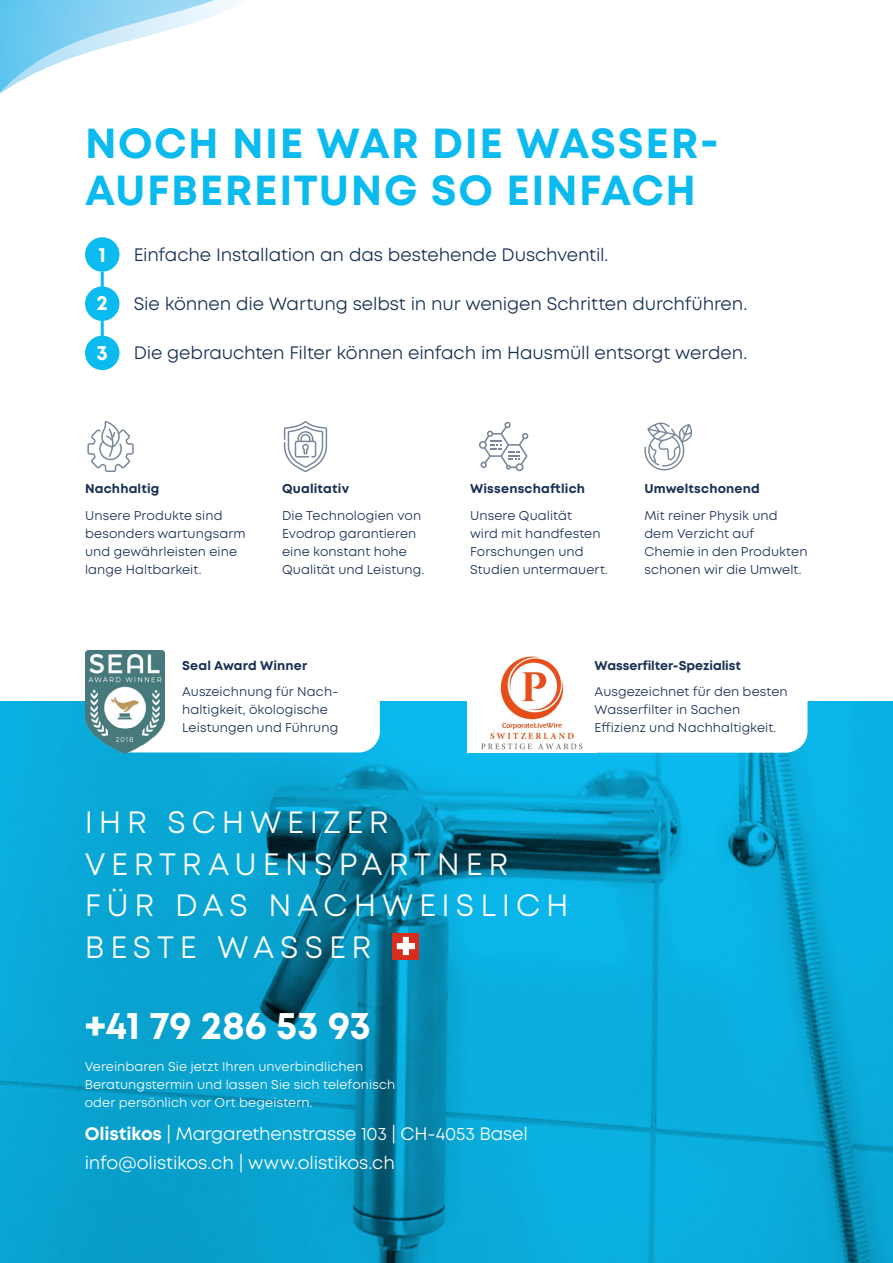
<style>
.page{position:relative;width:893px;height:1263px;background:#fff}
.page>*{position:absolute;margin:0;border:0;box-sizing:border-box;transform-origin:0 0}
.t1{font:700 42px/46.5px "Mont";letter-spacing:.035em;color:#0bbbef}
.t2{font:700 39px "Mont";letter-spacing:-.005em;color:#fff}
.t3{font:30.9px/41.5px "Mont";letter-spacing:.185em;color:#fff}
.t4{font:700 20.7px "Mont";color:#fff}
.t5{font:18px "Mont";letter-spacing:-.01em;color:#183052}
.t6{font:18px/29.2px "Mont";letter-spacing:-.01em;color:#fff}
.t7{font:12.75px/18px "Mont";letter-spacing:.01em;color:#183052}
.t8{font:12.75px/18px "Mont";letter-spacing:.01em;color:#fff}
.t9{font:700 12.75px "Mont";letter-spacing:.015em;color:#183052}
.t10{font:700 12.75px "Mont";letter-spacing:-.005em;color:#183052}
.s1{font-weight:700}
</style>
<div class="page">
<img style="left:0;top:702px;width:893px;height:53px">
<hr style="left:101px;top:272px;width:3px;height:89px;background:#0bbbef">
<div style="left:85px;top:237px;width:34px;height:35px;background:#0bbbef;border-radius:50%"></div>
<div style="left:85px;top:286px;width:34px;height:35px;background:#0bbbef;border-radius:50%"></div>
<div style="left:85px;top:336px;width:34px;height:34px;background:#0bbbef;border-radius:50%"></div>
<svg style="left:87px;top:421px;width:47px;height:51px"></svg>
<svg style="left:284px;top:421px;width:43px;height:51px"></svg>
<svg style="left:479px;top:422px;width:49px;height:49px"></svg>
<svg style="left:644px;top:422px;width:48px;height:48px"></svg>
<svg style="left:165px;top:701px;width:215px;height:51px"></svg>
<img style="left:85px;top:650px;width:80px;height:104px">
<svg style="left:597px;top:702px;width:210px;height:51px"></svg>
<img style="left:468px;top:656px;width:129px;height:97px">
<svg style="left:0;top:0;width:240px;height:94px"></svg>
<img style="left:0;top:755px;width:893px;height:508px">
<div style="left:393px;top:933px;width:26px;height:26px;background:#d62d1e"></div>
<svg style="left:397px;top:937px;width:18px;height:18px"></svg>
<h1 class="t1" style="left:85px;top:120px;width:635px">NOCH NIE WAR DIE WASSER-<br>AUFBEREITUNG SO EINFACH</h1>
<h3 class="t4" style="left:99px;top:241px;width:9px">1</h3>
<h3 class="t4" style="left:97px;top:289px;width:13px">2</h3>
<h3 class="t4" style="left:97px;top:339px;width:13px">3</h3>
<h3 class="t5" style="left:134px;top:243px;width:476px">Einfache Installation an das bestehende Duschventil.</h3>
<h3 class="t5" style="left:134px;top:292px;width:615px">Sie können die Wartung selbst in nur wenigen Schritten durchführen.</h3>
<h3 class="t5" style="left:134px;top:342px;width:615px">Die gebrauchten Filter können einfach im Hausmüll entsorgt werden.</h3>
<p class="t9" style="left:85px;top:481px;width:76px">Nachhaltig</p>
<p class="t7" style="left:85px;top:507px;width:162px">Unsere Produkte sind besonders wartungsarm und gewährleisten eine lange Haltbarkeit.</p>
<p class="t9" style="left:282px;top:481px;width:69px">Qualitativ</p>
<p class="t7" style="left:282px;top:507px;width:144px">Die Technologien von<br>Evodrop garantieren eine konstant hohe<br>Qualität und Leistung.</p>
<p class="t9" style="left:182px;top:657px;width:127px">Seal Award Winner</p>
<p class="t7" style="left:182px;top:683px;width:158px">Auszeichnung für Nach&shy;haltigkeit, ökologische<br>Leistungen und Führung</p>
<p class="t9" style="left:470px;top:481px;width:116px">Wissenschaftlich</p>
<p class="t7" style="left:470px;top:507px;width:139px">Unsere Qualität<br>wird mit handfesten<br>Forschungen und<br>Studien untermauert.</p>
<p class="t9" style="left:644px;top:481px;width:117px">Umweltschonend</p>
<p class="t7" style="left:644px;top:507px;width:165px">Mit reiner Physik und dem Verzicht auf<br>Chemie in den Produkten schonen wir die Umwelt.</p>
<p class="t10" style="left:595px;top:657px;width:148px">Wasserfilter-Spezialist</p>
<p class="t7" style="left:595px;top:683px;width:195px">Ausgezeichnet für den besten<br>Wasserfilter in Sachen<br>Effizienz und Nachhaltigkeit.</p>
<h3 class="t3" style="left:85px;top:802px;width:485px">IHR SCHWEIZER<br>VERTRAUENSPARTNER<br>FÜR DAS NACHWEISLICH<br>BESTE WASSER</h3>
<h2 class="t2" style="left:85px;top:999px;width:288px">+41 79 286 53 93</h2>
<h2 class="t2" style="left:150px;top:999px;width:234px">44 8 8 50 05</h2>
<p class="t8" style="left:85px;top:1058px;width:312px">Vereinbaren Sie jetzt Ihren unverbindlichen<br>Beratungstermin und lassen Sie sich telefonisch oder persönlich vor Ort begeistern.</p>
<h3 class="t6" style="left:85px;top:1119px;width:445px"><span class="s1">Olistikos</span> | Margarethenstrasse 103 | CH-4053 Basel info@olistikos.ch | www.olistikos.ch</h3>
<h3 class="t6" style="left:137px;top:1119px;width:405px;text-indent:-52px"><span class="s1">Evodrop AG</span> | Birkenstra se 21 | CH-8306 Brüttisellen evodr p.com | www.evodrop.com</h3>
</div>
